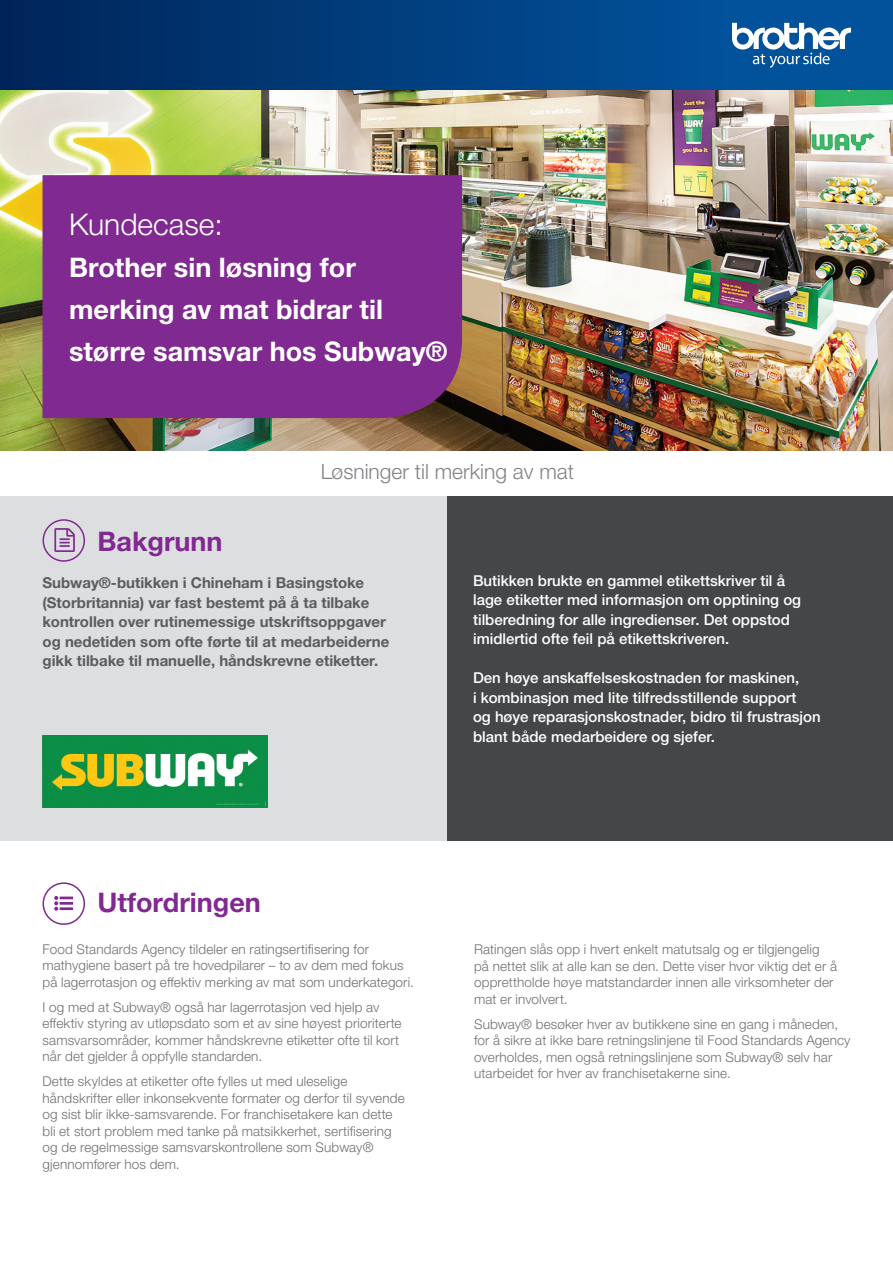
<style>
.page{position:relative;width:893px;height:1263px;background:#fff}
.page>*{position:absolute;margin:0;border:0;box-sizing:border-box;transform-origin:0 0}
.t1{font:300 30px "Helvetica Neue LTW1 G";color:#fff}
.t2{font:700 27px/42px "Helvetica Neue LTW1 G";color:#fff}
.t3{font:700 27px "Helvetica Neue LTW1 G";color:#802990}
.t4{font:300 21px "Helvetica Neue LTW1 G";color:#808285}
.t5{font:500 15px/19.5px "Helvetica Neue LTW1 G";color:#fff}
.t6{font:700 15px/19.5px "Helvetica Neue LTW1 G";color:#5c5c5f}
.t7{font:300 13.5px/16.5px "Helvetica Neue LTW1 G";letter-spacing:.01em;color:#6f7073}
</style>
<div class="page">
<div style="left:446px;top:496px;width:447px;height:344px;background:#454647"></div>
<div style="left:0;top:496px;width:446px;height:344px;background:#dddee0"></div>
<img style="left:0;top:89px;width:893px;height:362px">
<div style="left:40px;top:172px;width:425px;height:249px;background:#802990"></div>
<div style="left:0;top:0;width:731px;height:89px;background:linear-gradient(to right,#00255a,#01529c)"></div>
<div style="left:731px;top:0;width:162px;height:89px;background:#01519b"></div>
<svg style="left:732px;top:23px;width:119px;height:45px"></svg>
<div style="left:43px;top:519px;width:42px;height:43px;border:2px solid #802990;border-radius:50%"></div>
<svg style="left:54px;top:528px;width:21px;height:24px"></svg>
<div style="left:43px;top:882px;width:42px;height:43px;border:2px solid #802990;border-radius:50%"></div>
<svg style="left:54px;top:896px;width:19px;height:15px"></svg>
<img style="left:43px;top:736px;width:224px;height:71px">
<p class="t1" style="left:69px;top:206px;width:155px">Kundecase:</p>
<p class="t2" style="left:69px;top:246px;width:380px">Brother sin løsning for merking av mat bidrar til større samsvar hos Subway®</p>
<p class="t4" style="left:321px;top:459px;width:255px">Løsninger til merking av mat</p>
<p class="t3" style="left:98px;top:525px;width:127px">Bakgrunn</p>
<p class="t6" style="left:43px;top:573px;width:348px">Subway®-butikken i Chineham i Basingstoke (Storbritannia) var fast bestemt på å ta tilbake kontrollen over rutinemessige utskriftsoppgaver og nedetiden som ofte førte til at medarbeiderne gikk tilbake til manuelle, håndskrevne etiketter.</p>
<p class="t5" style="left:473px;top:570px;width:330px">Butikken brukte en gammel etikettskriver til å lage etiketter med informasjon om opptining og tilberedning for alle ingredienser. Det oppstod imidlertid ofte feil på etikettskriveren.</p>
<p class="t5" style="left:473px;top:668px;width:349px">Den høye anskaffelseskostnaden for maskinen,<br>i kombinasjon med lite tilfredsstillende support<br>og høye reparasjonskostnader, bidro til frustrasjon blant både medarbeidere og sjefer.</p>
<p class="t3" style="left:98px;top:886px;width:165px">Utfordringen</p>
<p class="t7" style="left:43px;top:941px;width:373px">Food Standards Agency tildeler en ratingsertifisering for mathygiene basert på tre hovedpilarer – to av dem med fokus på lagerrotasjon og effektiv merking av mat som underkategori.</p>
<p class="t7" style="left:43px;top:999px;width:361px">I og med at Subway® også har lagerrotasjon ved hjelp av effektiv styring av utløpsdato som et av sine høyest prioriterte samsvarsområder, kommer håndskrevne etiketter ofte til kort når det gjelder å oppfylle standarden.</p>
<p class="t7" style="left:43px;top:1073px;width:364px">Dette skyldes at etiketter ofte fylles ut med uleselige håndskrifter eller inkonsekvente formater og derfor til syvende og sist blir ikke-samsvarende. For franchisetakere kan dette bli et stort problem med tanke på matsikkerhet, sertifisering og de regelmessige samsvarskontrollene som Subway® gjennomfører hos dem.</p>
<p class="t7" style="left:474px;top:941px;width:365px">Ratingen slås opp i hvert enkelt matutsalg og er tilgjengelig på nettet slik at alle kan se den. Dette viser hvor viktig det er å opprettholde høye matstandarder innen alle virksomheter der mat er involvert.</p>
<p class="t7" style="left:474px;top:1015px;width:378px">Subway® besøker hver av butikkene sine en gang i måneden, for å sikre at ikke bare retningslinjene til Food Standards Agency overholdes, men også retningslinjene som Subway® selv har utarbeidet for hver av franchisetakerne sine.</p>
</div>
